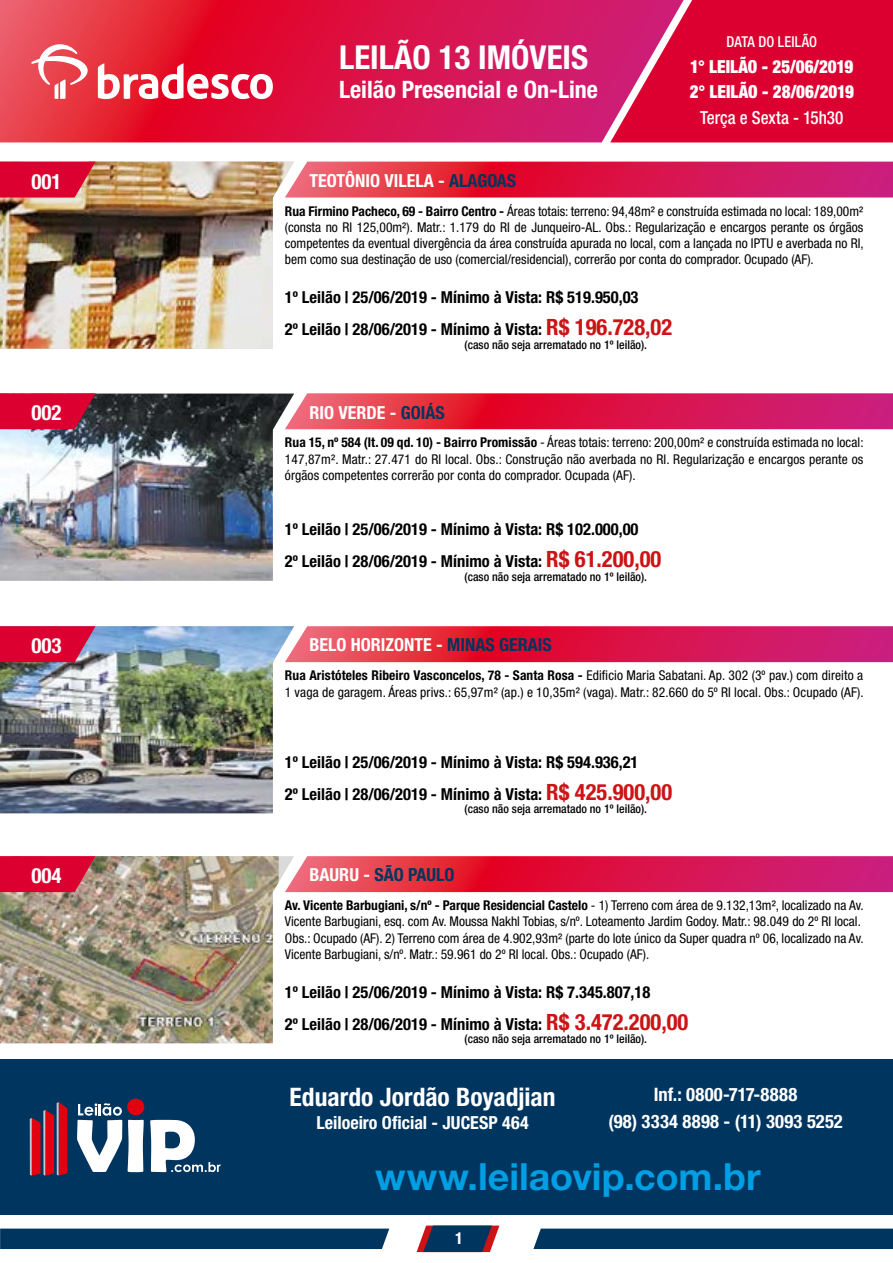
<style>
.page{position:relative;width:893px;height:1263px;background:#fff}
.page>*{position:absolute;margin:0;border:0;box-sizing:border-box;transform-origin:0 0}
.t1{font:700 37.5px "Helvetica Neue LT Std";color:#009ee3}
.t2{font:700 condensed 33px "Helvetica Neue LT Std";color:#fff}
.t3{font:700 condensed 25.5px "Helvetica Neue LT Std";color:#fff}
.t4{font:700 condensed 24px "Helvetica Neue LT Std";color:#fff}
.t5{font:700 condensed 21px "Helvetica Neue LT Std";color:#fff}
.t6{font:700 condensed 18.6px/27px "Helvetica Neue LT Std";letter-spacing:.015em;color:#fff;text-align:center}
.t7{font:700 condensed 18px "Helvetica Neue LT Std";color:#fff}
.t8{font:900 condensed 18px/25.5px "Helvetica Neue LT Std";letter-spacing:-.005em;color:#fff;scale:.95 1}
.t9{font:500 condensed 18px "Helvetica Neue LT Std";color:#fff;scale:.95 1}
.t10{font:700 condensed 18px "Helvetica Neue LT Std";color:#003560}
.t11{font:700 condensed 16.5px "Helvetica Neue LT Std";color:#000}
.t12{font:700 condensed 16.5px "Helvetica Neue LT Std";color:#fff}
.t13{font:500 condensed 15px "Helvetica Neue LT Std";letter-spacing:.01em;color:#fff;scale:.95 1}
.t14{font:condensed 13.5px/16.2px "Helvetica Neue LT Std";color:#000;text-align:justify}
.t15{font:500 condensed 12px "Helvetica Neue LT Std";color:#000}
.s1{color:#003560}
.s2{font-weight:700}
.s3{font-size:22.5px;color:#cd1316}
.s4{color:#fff}
</style>
<div class="page">
<svg style="left:417px;top:1225px;width:82px;height:27px;background:#424665"></svg>
<div style="left:533px;top:1228px;width:360px;height:21px;background:#003560"></div>
<div style="left:0;top:1228px;width:389px;height:21px;background:#003560"></div>
<img style="left:0;top:856px;width:279px;height:187px">
<img style="left:0;top:626px;width:294px;height:187px">
<img style="left:0;top:394px;width:294px;height:187px">
<svg style="left:294px;top:162px;width:599px;height:36px;background:#dd2554"></svg>
<svg style="left:0;top:0;width:610px;height:142px;background:#dc1b4b"></svg>
<div style="left:0;top:1059px;width:893px;height:156px;background:#003560"></div>
<svg style="left:610px;top:0;width:283px;height:142px;background:#da0a3d"></svg>
<img style="left:0;top:162px;width:294px;height:187px">
<svg style="left:0;top:162px;width:96px;height:36px;background:#d81539"></svg>
<svg style="left:77px;top:1103px;width:45px;height:69px"></svg>
<svg style="left:128px;top:1120px;width:16px;height:52px"></svg>
<svg style="left:150px;top:1120px;width:71px;height:52px"></svg>
<svg style="left:30px;top:1102px;width:37px;height:73px"></svg>
<div style="left:127px;top:1099px;width:17px;height:16px;background:#e3000f;border-radius:50%"></div>
<svg style="left:31px;top:44px;width:242px;height:55px"></svg>
<svg style="left:285px;top:393px;width:608px;height:36px;background:#dc2654"></svg>
<svg style="left:0;top:393px;width:96px;height:36px;background:#c80834"></svg>
<svg style="left:285px;top:626px;width:608px;height:36px;background:#dd2655"></svg>
<svg style="left:0;top:626px;width:96px;height:36px;background:#d11340"></svg>
<svg style="left:285px;top:856px;width:608px;height:36px;background:#dd2654"></svg>
<svg style="left:0;top:856px;width:96px;height:36px;background:#d41139"></svg>
<h2 class="t2" style="left:339px;top:37px;width:251px">LEILÃO 13 IMÓVEIS</h2>
<h3 class="t4" style="left:339px;top:75px;width:260px">Leilão Presencial e On-Line</h3>
<h3 class="t5" style="left:31px;top:168px;width:32px">001</h3>
<h3 class="t7" style="left:310px;top:170px;width:208px">TEOTÔNIO VILELA - <span class="s1">ALAGOAS</span></h3>
<p class="t13" style="left:726px;top:33px;width:97px">DATA DO LEILÃO</p>
<h3 class="t8" style="left:690px;top:53px;width:174px">1° LEILÃO - 25/06/2019<br>2° LEILÃO - 28/06/2019</h3>
<h3 class="t9" style="left:700px;top:106px;width:152px">Terça e Sexta - 15h30</h3>
<p class="t14" style="left:285px;top:203px;width:580px"><span class="s2">Rua Firmino Pacheco, 69 - Bairro Centro -</span> Áreas totais: terreno: 94,48m² e construída estimada no local: 189,00m² (consta no RI 125,00m²). Matr.: 1.179 do RI de Junqueiro-AL. Obs.: Regularização e encargos perante os órgãos competentes da eventual divergência da área construída apurada no local, com a lançada no IPTU e averbada no RI, bem como sua destinação de uso (comercial/residencial), correrão por conta do comprador. Ocupado (AF).</p>
<p class="t11" style="left:285px;top:287px;width:355px">1º Leilão | 25/06/2019 - Mínimo à Vista: R$ 519.950,03</p>
<p class="t15" style="left:465px;top:337px;width:184px">(caso não seja arrematado no 1º leilão).</p>
<p class="t11" style="left:285px;top:319px;width:389px">2º Leilão | 28/06/2019 - Mínimo à Vista: <span class="s3">R$ 196.728,02</span></p>
<h3 class="t5" style="left:31px;top:400px;width:32px">002</h3>
<h3 class="t7" style="left:310px;top:401px;width:137px">RIO VERDE - <span class="s1">GOIÁS</span></h3>
<p class="t14" style="left:285px;top:434px;width:580px"><span class="s2">Rua 15, nº 584 (lt. 09 qd. 10) - Bairro Promissão</span> - Áreas totais: terreno: 200,00m² e construída estimada no local:<br>147,87m². Matr.: 27.471 do RI local. Obs.: Construção não averbada no RI. Regularização e encargos perante os órgãos competentes correrão por conta do comprador. Ocupada (AF).</p>
<p class="t11" style="left:285px;top:519px;width:355px">1º Leilão | 25/06/2019 - Mínimo à Vista: R$ 102.000,00</p>
<p class="t15" style="left:465px;top:569px;width:184px">(caso não seja arrematado no 1º leilão).</p>
<p class="t11" style="left:285px;top:551px;width:378px">2º Leilão | 28/06/2019 - Mínimo à Vista: <span class="s3">R$ 61.200,00</span></p>
<h3 class="t5" style="left:31px;top:633px;width:32px">003</h3>
<h3 class="t7" style="left:310px;top:634px;width:244px">BELO HORIZONTE - <span class="s1">MINAS GERAIS</span></h3>
<p class="t14" style="left:285px;top:667px;width:580px"><span class="s2">Rua Aristóteles Ribeiro Vasconcelos, 78 - Santa Rosa -</span> Edificio Maria Sabatani. Ap. 302 (3º pav.) com direito a<br>1 vaga de garagem. Áreas privs.: 65,97m² (ap.) e 10,35m² (vaga). Matr.: 82.660 do 5º RI local. Obs.: Ocupado (AF).</p>
<p class="t11" style="left:285px;top:752px;width:355px">1º Leilão | 25/06/2019 - Mínimo à Vista: R$ 594.936,21</p>
<p class="t15" style="left:465px;top:802px;width:184px">(caso não seja arrematado no 1º leilão).</p>
<p class="t11" style="left:285px;top:784px;width:389px">2º Leilão | 28/06/2019 - Mínimo à Vista: <span class="s3">R$ 425.900,00</span></p>
<h3 class="t5" style="left:31px;top:863px;width:32px">004</h3>
<h3 class="t10" style="left:310px;top:863px;width:146px"><span class="s4">BAURU -</span> SÃO PAULO</h3>
<p class="t14" style="left:285px;top:897px;width:580px;text-align:left"><span class="s2">Av. Vicente Barbugiani, s/nº - Parque Residencial Castelo</span> - 1) Terreno com área de 9.132,13m², localizado na Av.<br>Vicente Barbugiani, esq. com Av. Moussa Nakhl Tobias, s/nº. Loteamento Jardim Godoy. Matr.: 98.049 do 2º RI local.<br>Obs.: Ocupado (AF). 2) Terreno com área de 4.902,93m² (parte do lote único da Super quadra nº 06, localizado na Av.<br>Vicente Barbugiani, s/nº. Matr.: 59.961 do 2º RI local. Obs.: Ocupado (AF).</p>
<p class="t11" style="left:285px;top:982px;width:367px">1º Leilão | 25/06/2019 - Mínimo à Vista: R$ 7.345.807,18</p>
<p class="t15" style="left:465px;top:1032px;width:184px">(caso não seja arrematado no 1º leilão).</p>
<p class="t11" style="left:285px;top:1014px;width:405px">2º Leilão | 28/06/2019 - Mínimo à Vista: <span class="s3">R$ 3.472.200,00</span></p>
<h3 class="t3" style="left:290px;top:1081px;width:267px">Eduardo Jordão Boyadjian</h3>
<h3 class="t7" style="left:316px;top:1111px;width:214px">Leiloeiro Oficial - JUCESP 464</h3>
<h3 class="t6" style="left:608px;top:1081px;width:236px">Inf.: 0800-717-8888<br>(98) 3334 8898 - (11) 3093 5252</h3>
<h1 class="t1" style="left:375px;top:1153px;width:387px">www.leilaovip.com.br</h1>
<p class="t12" style="left:455px;top:1228px;width:9px">1</p>
</div>
